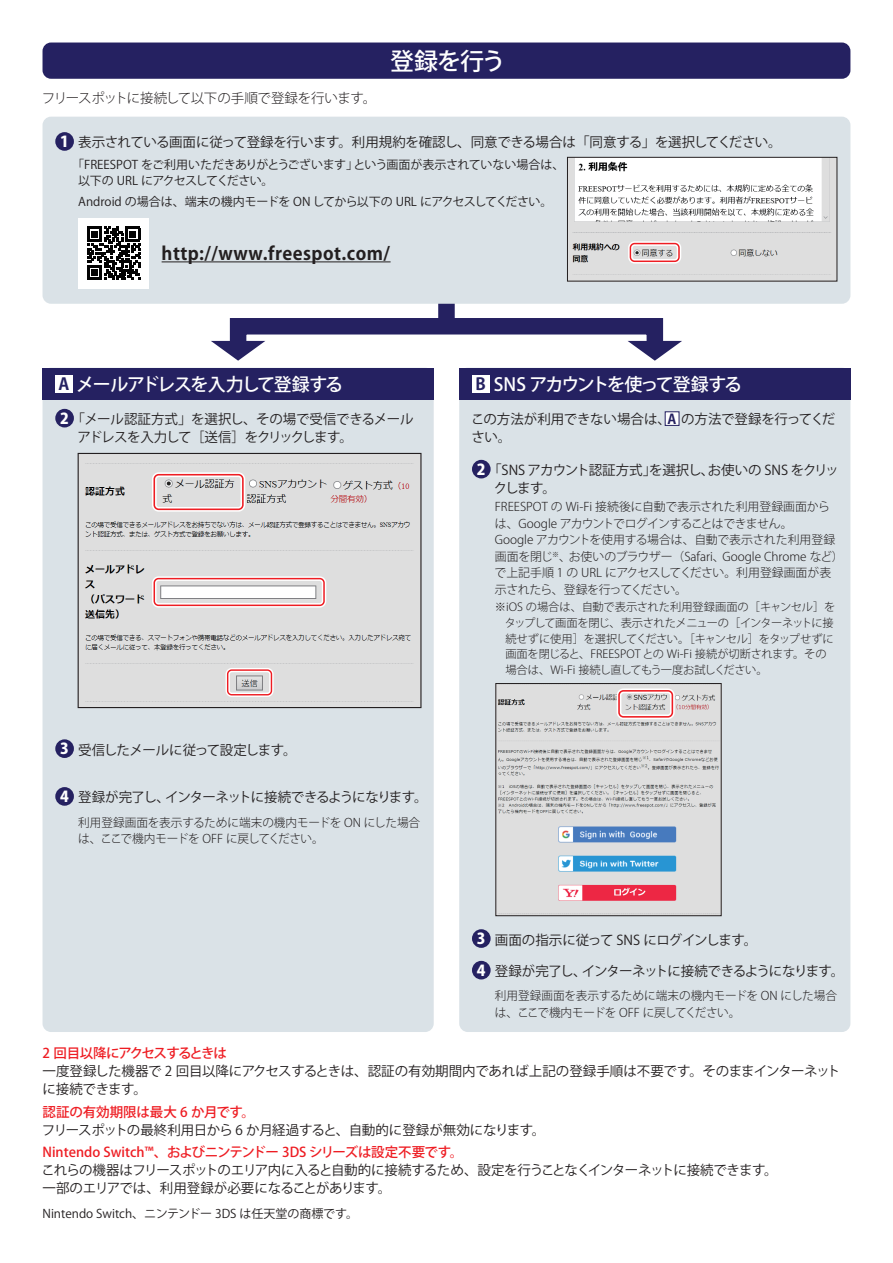
<style>
.page{position:relative;width:893px;height:1263px;background:#fff}
.page>*{position:absolute;margin:0;border:0;box-sizing:border-box;transform-origin:0 0}
.t1{font:500 24px "Koz Go Pro";letter-spacing:-.04em;color:#fff}
.t2{font:700 18px "Koz Go Pro";letter-spacing:.025em;color:#231f20}
.t3{font:500 18px "Koz Go Pro";letter-spacing:-.07em;color:#fff}
.t4{font:500 18px "Koz Go Pro";letter-spacing:-.11em;color:#fff}
.t5{font:13.5px/18px "Koz Go Pro";letter-spacing:-.03em;color:#231f20}
.t6{font:13.5px "Koz Go Pro";letter-spacing:-.065em;color:#231f20}
.t7{font:500 13.5px "Koz Go Pro";color:#ee1d23}
.t8{font:13.5px/18px "Koz Go Pro";color:#231f20}
.t9{font:300 13.5px "Koz Go Pro";letter-spacing:-.025em;color:#231f20}
.t10{font:500 13.5px "Koz Go Pro";letter-spacing:-.02em;color:#ee1d23}
.t11{font:500 13.5px "Koz Go Pro";letter-spacing:-.09em;color:#ee1d23}
.t12{font:700 13.5px "Koz Go Pro";color:#252161}
.t13{font:300 12px/16.5px "Koz Go Pro";color:#231f20}
.t14{font:12px "Koz Go Pro";color:#231f20}
.t15{font:12px/16.5px "Koz Go Pro";letter-spacing:-.025em;color:#231f20}
.t16{font:300 11.25px/15.8px "Koz Go Pro";letter-spacing:-.02em;color:#231f20}
.s1{font-weight:800;font-size:15px;color:#fff}
.s2{font-weight:700;font-size:16.5px;color:#252161}
</style>
<div class="page">
<div style="left:43px;top:43px;width:807px;height:36px;background:#252161;border-radius:9px"></div>
<div style="left:459px;top:368px;width:391px;height:664px;background:#dae2e7;border-radius:9px"></div>
<div style="left:43px;top:368px;width:391px;height:664px;background:#dae2e7;border-radius:9px"></div>
<div style="left:43px;top:368px;width:391px;height:32px;background:#252161"></div>
<div style="left:459px;top:368px;width:391px;height:32px;background:#252161"></div>
<div style="left:665px;top:411px;width:14px;height:15px;background:#fff;border:1px solid #252161"></div>
<div style="left:55px;top:375px;width:18px;height:17px;background:#fff"></div>
<div style="left:472px;top:375px;width:18px;height:17px;background:#fff"></div>
<div style="left:438px;top:302px;width:17px;height:24px;background:#252161"></div>
<div style="left:230px;top:318px;width:433px;height:41px;border:16px solid #252161"></div>
<svg style="left:211px;top:341px;width:54px;height:20px"></svg>
<svg style="left:628px;top:341px;width:54px;height:20px"></svg>
<div style="left:43px;top:117px;width:807px;height:187px;background:#dae2e7;border-radius:9px"></div>
<img style="left:572px;top:159px;width:260px;height:116px">
<div style="left:567px;top:157px;width:270px;height:124px;border:1px solid #231f20"></div>
<div style="left:628px;top:241px;width:53px;height:23px;border:4px solid #fff;border-radius:4px"></div>
<div style="left:630px;top:243px;width:50px;height:19px;border:2px solid #ee1d23;border-radius:4px"></div>
<img style="left:84px;top:463px;width:330px;height:239px">
<div style="left:78px;top:453px;width:343px;height:255px;border:1px solid #231f20"></div>
<div style="left:152px;top:472px;width:93px;height:40px;border:5px solid #fff;border-radius:4px"></div>
<div style="left:153px;top:474px;width:91px;height:36px;border:2px solid #ee1d23;border-radius:4px"></div>
<div style="left:152px;top:576px;width:174px;height:32px;border:4px solid #fff;border-radius:4px"></div>
<div style="left:154px;top:578px;width:171px;height:28px;border:2px solid #ee1d23;border-radius:4px"></div>
<div style="left:225px;top:668px;width:49px;height:29px;border:4px solid #fff;border-radius:4px"></div>
<div style="left:227px;top:669px;width:45px;height:26px;border:1px solid #ee1d23;border-radius:4px"></div>
<img style="left:497px;top:694px;width:223px;height:220px">
<div style="left:495px;top:683px;width:227px;height:233px;border:1px solid #231f20"></div>
<div style="left:617px;top:688px;width:58px;height:31px;border:5px solid #fff;border-radius:4px"></div>
<div style="left:618px;top:690px;width:55px;height:28px;border:2px solid #ee1d23;border-radius:4px"></div>
<div style="left:55px;top:132px;width:19px;height:19px;background:#252161;border-radius:50%"></div>
<div style="left:78px;top:218px;width:71px;height:70px;background:#fff"></div>
<svg style="left:87px;top:227px;width:53px;height:53px"></svg>
<hr style="left:162px;top:261px;width:229px;height:1px;background:#231f20">
<div style="left:472px;top:460px;width:19px;height:18px;background:#252161;border-radius:50%"></div>
<div style="left:472px;top:929px;width:19px;height:19px;background:#252161;border-radius:50%"></div>
<div style="left:55px;top:409px;width:19px;height:18px;background:#252161;border-radius:50%"></div>
<div style="left:55px;top:739px;width:19px;height:19px;background:#252161;border-radius:50%"></div>
<div style="left:55px;top:787px;width:19px;height:19px;background:#252161;border-radius:50%"></div>
<div style="left:472px;top:961px;width:19px;height:18px;background:#252161;border-radius:50%"></div>
<p class="t9" style="left:42px;top:90px;width:336px">フリースポットに接続して以下の手順で登録を行います。</p>
<h1 class="t1" style="left:390px;top:45px;width:117px">登録を行う</h1>
<p class="t5" style="left:60px;top:134px;width:723px"><span class="s1">1</span> 表示されている画面に従って登録を行います。利用規約を確認し、同意できる場合は「同意する」を選択してください。</p>
<p class="t15" style="left:78px;top:156px;width:488px;text-indent:-6px">「FREESPOT をご利用いただきありがとうございます」という画面が表示されていない場合は、以下の URL にアクセスしてください。</p>
<p class="t14" style="left:78px;top:194px;width:476px">Android の場合は、端末の機内モードを ON してから以下の URL にアクセスしてください。</p>
<h2 class="t2" style="left:162px;top:242px;width:230px">http://www.freespot.com/</h2>
<h2 class="t3" style="left:59px;top:373px;width:286px"><span class="s2">A</span> メールアドレスを入力して登録する</h2>
<h2 class="t4" style="left:476px;top:373px;width:268px"><span class="s2">B</span> SNS アカウントを使って登録する</h2>
<p class="t12" style="left:668px;top:410px;width:10px">A</p>
<p class="t5" style="left:78px;top:411px;width:337px;text-indent:-17px"><span class="s1">2</span> 「メール認証方式」を選択し、その場で受信できるメールアドレスを入力して［送信］をクリックします。</p>
<p class="t8" style="left:471px;top:411px;width:366px">この方法が利用できない場合は、　 の方法で登録を行ってください。</p>
<p class="t5" style="left:60px;top:741px;width:238px"><span class="s1">3</span> 受信したメールに従って設定します。</p>
<p class="t6" style="left:60px;top:789px;width:369px"><span class="s1">4</span> 登録が完了し、インターネットに接続できるようになります。</p>
<p class="t13" style="left:78px;top:814px;width:344px">利用登録画面を表示するために端末の機内モードを ON にした場合は、ここで機内モードを OFF に戻してください。</p>
<p class="t5" style="left:494px;top:462px;width:346px;text-indent:-17px"><span class="s1">2</span> 「SNS アカウント認証方式」を選択し、お使いの SNS をクリックします。</p>
<p class="t13" style="left:494px;top:499px;width:351px">FREESPOT の Wi-Fi 接続後に自動で表示された利用登録画面からは、Google アカウントでログインすることはできません。<br>Google アカウントを使用する場合は、自動で表示された利用登録画面を閉じ<sup>※</sup>、お使いのブラウザー（Safari、Google Chrome など）で上記手順 1 の URL にアクセスしてください。利用登録画面が表示されたら、登録を行ってください。</p>
<p class="t16" style="left:505px;top:599px;width:332px;text-indent:-10px">※iOS の場合は、自動で表示された利用登録画面の［キャンセル］をタップして画面を閉じ、表示されたメニューの［インターネットに接続せずに使用］を選択してください。［キャンセル］をタップせずに画面を閉じると、FREESPOT との Wi-Fi 接続が切断されます。その場合は、Wi-Fi 接続し直してもう一度お試しください。</p>
<p class="t5" style="left:477px;top:931px;width:282px"><span class="s1">3</span> 画面の指示に従って SNS にログインします。</p>
<p class="t6" style="left:477px;top:962px;width:369px"><span class="s1">4</span> 登録が完了し、インターネットに接続できるようになります。</p>
<p class="t13" style="left:495px;top:988px;width:344px">利用登録画面を表示するために端末の機内モードを ON にした場合は、ここで機内モードを OFF に戻してください。</p>
<p class="t11" style="left:43px;top:1045px;width:186px">2 回目以降にアクセスするときは</p>
<p class="t5" style="left:43px;top:1063px;width:799px">一度登録した機器で 2 回目以降にアクセスするときは、認証の有効期間内であれば上記の登録手順は不要です。そのままインターネットに接続できます。</p>
<p class="t10" style="left:43px;top:1103px;width:214px">認証の有効期限は最大 6 か月です。</p>
<p class="t5" style="left:42px;top:1121px;width:505px">フリースポットの最終利用日から 6 か月経過すると、自動的に登録が無効になります。</p>
<p class="t7" style="left:43px;top:1144px;width:422px">Nintendo Switch™、およびニンテンドー 3DS シリーズは設定不要です。</p>
<p class="t5" style="left:42px;top:1162px;width:738px">これらの機器はフリースポットのエリア内に入ると自動的に接続するため、設定を行うことなくインターネットに接続できます。一部のエリアでは、利用登録が必要になることがあります。</p>
<p class="t14" style="left:43px;top:1206px;width:317px">Nintendo Switch、ニンテンドー 3DS は任天堂の商標です。</p>
</div>
